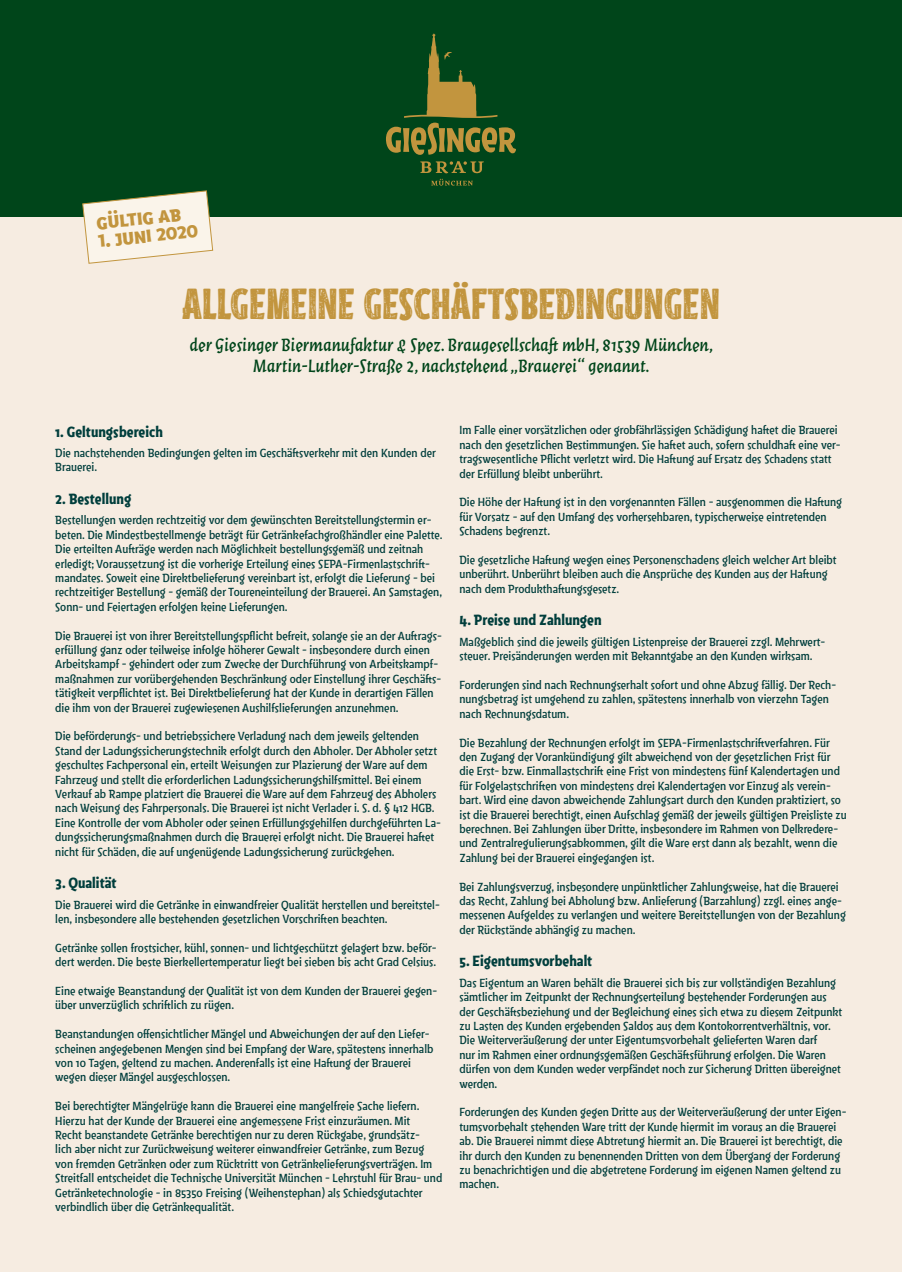
<style>
.page{position:relative;width:902px;height:1272px;background:#fff}
.page>*{position:absolute;margin:0;border:0;box-sizing:border-box;transform-origin:0 0}
.t1{font:43.5px "Giesinger Black Cond";color:#c2953e}
.t2{font:700 22.5px "Giesinger";color:#c2953e}
.t3{font:italic 18px/21.6px "Giesinger";color:#00451a;text-align:center}
.t4{font:700 15px "Giesinger";color:#003e3c}
.t5{font:12px/14.4px "Giesinger";color:#003e3c}
</style>
<div class="page">
<div style="left:0;top:176px;width:901px;height:1095px;background:#f6ece1"></div>
<div style="left:0;top:0;width:901px;height:217px;background:#00451a"></div>
<svg style="left:82px;top:190px;width:132px;height:74px"></svg>
<svg style="left:431px;top:179px;width:42px;height:6px"></svg>
<svg style="left:420px;top:161px;width:64px;height:12px"></svg>
<svg style="left:386px;top:33px;width:130px;height:122px"></svg>
<h2 class="t2" style="left:95px;top:207px;width:86px;rotate:-6deg">gültig ab</h2>
<h2 class="t2" style="left:97px;top:225px;width:102px;rotate:-6deg">1. juni 2020</h2>
<h1 class="t1" style="left:182px;top:282px;width:539px">ALLGEMEINE GESCHÄFTSBEDINGUNGEN</h1>
<h3 class="t3" style="left:190px;top:333px;width:525px">der Giesinger Biermanufaktur &amp; Spez. Braugesellschaft mbH, 81539 München,<br>Martin-Luther-Straße 2, nachstehend „Brauerei“ genannt.</h3>
<p class="t4" style="left:55px;top:422px;width:109px">1. Geltungsbereich</p>
<p class="t5" style="left:55px;top:446px;width:382px">Die nachstehenden Bedingungen gelten im Geschäftsverkehr mit den Kunden der<br>Brauerei.</p>
<p class="t4" style="left:55px;top:489px;width:78px">2. Bestellung</p>
<p class="t5" style="left:55px;top:513px;width:389px">Bestellungen werden rechtzeitig vor dem gewünschten Bereitstellungstermin er&shy;beten. Die Mindestbestellmenge beträgt für Getränkefachgroßhändler eine Palette.<br>Die erteilten Aufträge werden nach Möglichkeit bestellungsgemäß und zeitnah erledigt; Voraussetzung ist die vorherige Erteilung eines SEPA-Firmenlastschrift&shy;mandates. Soweit eine Direktbelieferung vereinbart ist, erfolgt die Lieferung - bei rechtzeitiger Bestellung - gemäß der Toureneinteilung der Brauerei. An Samstagen, Sonn- und Feiertagen erfolgen keine Lieferungen.</p>
<p class="t5" style="left:55px;top:628px;width:388px">Die Brauerei ist von ihrer Bereitstellungspflicht befreit, solange sie an der Auftrags&shy;erfüllung ganz oder teilweise infolge höherer Gewalt - insbesondere durch einen Arbeitskampf - gehindert oder zum Zwecke der Durchführung von Arbeitskampf&shy;maßnahmen zur vorübergehenden Beschränkung oder Einstellung ihrer Geschäfts&shy;tätigkeit verpflichtet ist. Bei Direktbelieferung hat der Kunde in derartigen Fällen die ihm von der Brauerei zugewiesenen Aushilfslieferungen anzunehmen.</p>
<p class="t5" style="left:55px;top:729px;width:387px">Die beförderungs- und betriebssichere Verladung nach dem jeweils geltenden Stand der Ladungssicherungstechnik erfolgt durch den Abholer. Der Abholer setzt geschultes Fachpersonal ein, erteilt Weisungen zur Plazierung der Ware auf dem Fahrzeug und stellt die erforderlichen Ladungssicherungshilfsmittel. Bei einem Verkauf ab Rampe platziert die Brauerei die Ware auf dem Fahrzeug des Abholers nach Weisung des Fahrpersonals. Die Brauerei ist nicht Verlader i. S. d. § 412 HGB.<br>Eine Kontrolle der vom Abholer oder seinen Erfüllungsgehilfen durchgeführten La&shy;dungssicherungsmaßnahmen durch die Brauerei erfolgt nicht. Die Brauerei haftet nicht für Schäden, die auf ungenügende Ladungssicherung zurückgehen.</p>
<p class="t4" style="left:55px;top:873px;width:63px">3. Qualität</p>
<p class="t5" style="left:55px;top:897px;width:386px">Die Brauerei wird die Getränke in einwandfreier Qualität herstellen und bereitstel&shy;len, insbesondere alle bestehenden gesetzlichen Vorschriften beachten.</p>
<p class="t5" style="left:55px;top:940px;width:383px">Getränke sollen frostsicher, kühl, sonnen- und lichtgeschützt gelagert bzw. beför&shy;dert werden. Die beste Bierkellertemperatur liegt bei sieben bis acht Grad Celsius.</p>
<p class="t5" style="left:55px;top:983px;width:383px">Eine etwaige Beanstandung der Qualität ist von dem Kunden der Brauerei gegen&shy;über unverzüglich schriftlich zu rügen.</p>
<p class="t5" style="left:55px;top:1026px;width:379px">Beanstandungen offensichtlicher Mängel und Abweichungen der auf den Liefer&shy;scheinen angegebenen Mengen sind bei Empfang der Ware, spätestens innerhalb von 10 Tagen, geltend zu machen. Anderenfalls ist eine Haftung der Brauerei wegen dieser Mängel ausgeschlossen.</p>
<p class="t5" style="left:55px;top:1098px;width:388px">Bei berechtigter Mängelrüge kann die Brauerei eine mangelfreie Sache liefern.<br>Hierzu hat der Kunde der Brauerei eine angemessene Frist einzuräumen. Mit<br>Recht beanstandete Getränke berechtigen nur zu deren Rückgabe, grundsätz-<br>lich aber nicht zur Zurückweisung weiterer einwandfreier Getränke, zum Bezug von fremden Getränken oder zum Rücktritt von Getränkelieferungsverträgen. Im Streitfall entscheidet die Technische Universität München - Lehrstuhl für Brau- und Getränketechnologie - in 85350 Freising (Weihenstephan) als Schiedsgutachter verbindlich über die Getränkequalität.</p>
<p class="t5" style="left:459px;top:423px;width:383px">Im Falle einer vorsätzlichen oder grobfährlässigen Schädigung haftet die Brauerei nach den gesetzlichen Bestimmungen. Sie haftet auch, sofern schuldhaft eine ver&shy;tragswesentliche Pflicht verletzt wird. Die Haftung auf Ersatz des Schadens statt der Erfüllung bleibt unberührt.</p>
<p class="t5" style="left:459px;top:495px;width:384px">Die Höhe der Haftung ist in den vorgenannten Fällen - ausgenommen die Haftung für Vorsatz - auf den Umfang des vorhersehbaren, typischerweise eintretenden<br>Schadens begrenzt.</p>
<p class="t5" style="left:459px;top:553px;width:378px">Die gesetzliche Haftung wegen eines Personenschadens gleich welcher Art bleibt unberührt. Unberührt bleiben auch die Ansprüche des Kunden aus der Haftung nach dem Produkthaftungsgesetz.</p>
<p class="t4" style="left:459px;top:610px;width:144px">4. Preise und Zahlungen</p>
<p class="t5" style="left:459px;top:634px;width:367px">Maßgeblich sind die jeweils gültigen Listenpreise der Brauerei zzgl. Mehrwert&shy;steuer. Preisänderungen werden mit Bekanntgabe an den Kunden wirksam.</p>
<p class="t5" style="left:459px;top:677px;width:378px">Forderungen sind nach Rechnungserhalt sofort und ohne Abzug fällig. Der Rech&shy;nungsbetrag ist umgehend zu zahlen, spätestens innerhalb von vierzehn Tagen nach Rechnungsdatum.</p>
<p class="t5" style="left:459px;top:735px;width:388px">Die Bezahlung der Rechnungen erfolgt im SEPA-Firmenlastschriftverfahren. Für den Zugang der Vorankündigung gilt abweichend von der gesetzlichen Frist für die Erst- bzw. Einmallastschrift eine Frist von mindestens fünf Kalendertagen und für Folgelastschriften von mindestens drei Kalendertagen vor Einzug als verein&shy;bart. Wird eine davon abweichende Zahlungsart durch den Kunden praktiziert, so ist die Brauerei berechtigt, einen Aufschlag gemäß der jeweils gültigen Preisliste zu berechnen. Bei Zahlungen über Dritte, insbesondere im Rahmen von Delkredere&shy;und Zentralregulierungsabkommen, gilt die Ware erst dann als bezahlt, wenn die Zahlung bei der Brauerei eingegangen ist.</p>
<p class="t5" style="left:459px;top:879px;width:388px">Bei Zahlungsverzug, insbesondere unpünktlicher Zahlungsweise, hat die Brauerei das Recht, Zahlung bei Abholung bzw. Anlieferung (Barzahlung) zzgl. eines ange&shy;messenen Aufgeldes zu verlangen und weitere Bereitstellungen von der Bezahlung der Rückstände abhängig zu machen.</p>
<p class="t4" style="left:459px;top:951px;width:134px">5. Eigentumsvorbehalt</p>
<p class="t5" style="left:459px;top:975px;width:384px">Das Eigentum an Waren behält die Brauerei sich bis zur vollständigen Bezahlung sämtlicher im Zeitpunkt der Rechnungserteilung bestehender Forderungen aus der Geschäftsbeziehung und der Begleichung eines sich etwa zu diesem Zeitpunkt zu Lasten des Kunden ergebenden Saldos aus dem Kontokorrentverhältnis, vor.<br>Die Weiterveräußerung der unter Eigentumsvorbehalt gelieferten Waren darf<br>nur im Rahmen einer ordnungsgemäßen Geschäftsführung erfolgen. Die Waren dürfen von dem Kunden weder verpfändet noch zur Sicherung Dritten übereignet werden.</p>
<p class="t5" style="left:459px;top:1105px;width:388px">Forderungen des Kunden gegen Dritte aus der Weiterveräußerung der unter Eigen&shy;tumsvorbehalt stehenden Ware tritt der Kunde hiermit im voraus an die Brauerei ab. Die Brauerei nimmt diese Abtretung hiermit an. Die Brauerei ist berechtigt, die ihr durch den Kunden zu benennenden Dritten von dem Übergang der Forderung zu benachrichtigen und die abgetretene Forderung im eigenen Namen geltend zu machen.</p>
</div>
